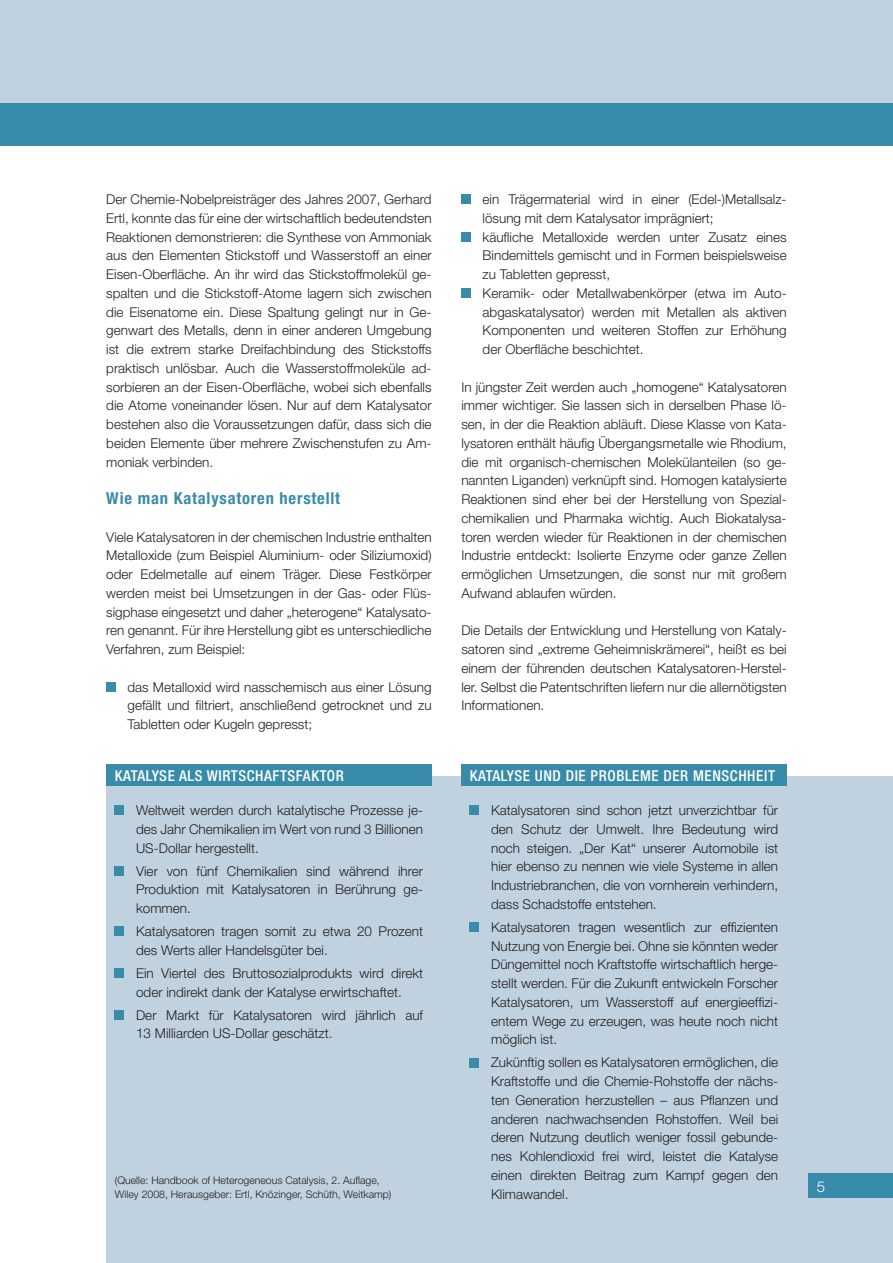
<style>
.page{position:relative;width:893px;height:1263px;background:#fff}
.page>*{position:absolute;margin:0;border:0;box-sizing:border-box;transform-origin:0 0}
.t1{font:700 condensed 16.5px "Helvetica Neue";letter-spacing:.05em;color:#388ca9}
.t2{font:500 condensed 15px "Helvetica Neue";letter-spacing:.04em;color:#fff}
.t3{font:300 15px "Helvetica Neue";color:#fff}
.t4{font:300 13.5px/18.8px "Helvetica Neue";color:#231f20;text-align:justify}
.t5{font:300 10.5px/13.5px "Helvetica Neue";color:#231f20}
</style>
<div class="page">
<div style="left:106px;top:776px;width:787px;height:487px;background:#c0d2df"></div>
<div style="left:0;top:0;width:893px;height:137px;background:#c0d2df"></div>
<div style="left:0;top:103px;width:893px;height:43px;background:#388ca9"></div>
<div style="left:106px;top:682px;width:9px;height:9px;background:#388ca9"></div>
<div style="left:461px;top:195px;width:9px;height:9px;background:#388ca9"></div>
<div style="left:461px;top:232px;width:9px;height:9px;background:#388ca9"></div>
<div style="left:461px;top:289px;width:9px;height:9px;background:#388ca9"></div>
<div style="left:115px;top:806px;width:9px;height:9px;background:#388ca9"></div>
<div style="left:115px;top:866px;width:9px;height:9px;background:#388ca9"></div>
<div style="left:115px;top:927px;width:9px;height:9px;background:#388ca9"></div>
<div style="left:115px;top:969px;width:9px;height:9px;background:#388ca9"></div>
<div style="left:115px;top:1010px;width:9px;height:9px;background:#388ca9"></div>
<div style="left:470px;top:806px;width:9px;height:9px;background:#388ca9"></div>
<div style="left:470px;top:923px;width:9px;height:9px;background:#388ca9"></div>
<div style="left:470px;top:1058px;width:9px;height:9px;background:#388ca9"></div>
<div style="left:106px;top:764px;width:326px;height:21px;background:#388ca9"></div>
<div style="left:461px;top:764px;width:326px;height:21px;background:#388ca9"></div>
<div style="left:808px;top:1174px;width:85px;height:24px;background:#388ca9"></div>
<p class="t4" style="left:106px;top:190px;width:327px">Der Chemie-Nobelpreisträger des Jahres 2007, Gerhard Ertl, konnte das für eine der wirtschaftlich bedeutendsten Reaktionen demonstrieren: die Synthese von Ammoniak aus den Elementen Stickstoff und Wasserstoff an einer Eisen-Oberfläche. An ihr wird das Stickstoffmolekül ge&shy;spalten und die Stickstoff-Atome lagern sich zwischen die Eisenatome ein. Diese Spaltung gelingt nur in Ge&shy;genwart des Metalls, denn in einer anderen Umgebung ist die extrem starke Dreifachbindung des Stickstoffs praktisch unlösbar. Auch die Wasserstoffmoleküle ad&shy;sorbieren an der Eisen-Oberfläche, wobei sich ebenfalls die Atome voneinander lösen. Nur auf dem Katalysator bestehen also die Voraussetzungen dafür, dass sich die beiden Elemente über mehrere Zwischenstufen zu Am&shy;moniak verbinden.</p>
<p class="t1" style="left:106px;top:488px;width:235px">Wie man Katalysatoren herstellt</p>
<p class="t4" style="left:106px;top:527px;width:327px">Viele Katalysatoren in der chemischen Industrie enthalten Metalloxide (zum Beispiel Aluminium- oder Siliziumoxid) oder Edelmetalle auf einem Träger. Diese Festkörper werden meist bei Umsetzungen in der Gas- oder Flüs&shy;sigphase eingesetzt und daher „heterogene“ Katalysato&shy;ren genannt. Für ihre Herstellung gibt es unterschiedliche Verfahren, zum Beispiel:</p>
<p class="t4" style="left:128px;top:677px;width:306px">das Metalloxid wird nasschemisch aus einer Lösung gefällt und filtriert, anschließend getrocknet und zu Tabletten oder Kugeln gepresst;</p>
<p class="t4" style="left:483px;top:190px;width:306px;text-align:left">ein Trägermaterial wird in einer (Edel-)Metallsalz&shy;lösung mit dem Katalysator imprägniert;<br>käufliche Metalloxide werden unter Zusatz eines Bindemittels gemischt und in Formen beispielsweise zu Tabletten gepresst,<br>Keramik- oder Metallwabenkörper (etwa im Auto&shy;abgaskatalysator) werden mit Metallen als aktiven Komponenten und weiteren Stoffen zur Erhöhung der Oberfläche beschichtet.</p>
<p class="t4" style="left:461px;top:377px;width:327px">In jüngster Zeit werden auch „homogene“ Katalysatoren immer wichtiger. Sie lassen sich in derselben Phase lö&shy;sen, in der die Reaktion abläuft. Diese Klasse von Kata&shy;lysatoren enthält häufig Übergangsmetalle wie Rhodium, die mit organisch-chemischen Molekülanteilen (so ge&shy;nannten Liganden) verknüpft sind. Homogen katalysierte Reaktionen sind eher bei der Herstellung von Spezial&shy;chemikalien und Pharmaka wichtig. Auch Biokatalysa&shy;toren werden wieder für Reaktionen in der chemischen Industrie entdeckt: Isolierte Enzyme oder ganze Zellen ermöglichen Umsetzungen, die sonst nur mit großem Aufwand ablaufen würden.</p>
<p class="t4" style="left:461px;top:621px;width:327px">Die Details der Entwicklung und Herstellung von Kataly&shy;satoren sind „extreme Geheimniskrämerei“, heißt es bei einem der führenden deutschen Katalysatoren-Herstel&shy;ler. Selbst die Patentschriften liefern nur die allernötigsten Informationen.</p>
<p class="t2" style="left:115px;top:766px;width:230px">KATALYSE ALS WIRTSCHAFTSFAKTOR</p>
<p class="t2" style="left:470px;top:766px;width:307px">KATALYSE UND DIE PROBLEME DER MENSCHHEIT</p>
<p class="t4" style="left:136px;top:800px;width:289px">Weltweit werden durch katalytische Prozesse je&shy;des Jahr Chemikalien im Wert von rund 3 Billionen US-Dollar hergestellt.</p>
<p class="t4" style="left:136px;top:861px;width:289px">Vier von fünf Chemikalien sind während ihrer Produktion mit Katalysatoren in Berührung ge&shy;kommen.</p>
<p class="t4" style="left:136px;top:921px;width:288px">Katalysatoren tragen somit zu etwa 20 Prozent des Werts aller Handelsgüter bei.</p>
<p class="t4" style="left:136px;top:963px;width:289px;text-indent:-12px">Ein Viertel des Bruttosozialprodukts wird direkt oder indirekt dank der Katalyse erwirtschaftet.</p>
<p class="t4" style="left:136px;top:1005px;width:289px">Der Markt für Katalysatoren wird jährlich auf<br>13 Milliarden US-Dollar geschätzt.</p>
<p class="t5" style="left:115px;top:1173px;width:278px">(Quelle: Handbook of Heterogeneous Catalysis, 2. Auflage,<br>Wiley 2008, Herausgeber: Ertl, Knözinger, Schüth, Weitkamp)</p>
<p class="t4" style="left:491px;top:800px;width:289px">Katalysatoren sind schon jetzt unverzichtbar für den Schutz der Umwelt. Ihre Bedeutung wird noch steigen. „Der Kat“ unserer Automobile ist hier ebenso zu nennen wie viele Systeme in allen Industriebranchen, die von vornherein verhindern, dass Schadstoffe entstehen.</p>
<p class="t4" style="left:491px;top:917px;width:289px">Katalysatoren tragen wesentlich zur effizienten Nutzung von Energie bei. Ohne sie könnten weder Düngemittel noch Kraftstoffe wirtschaftlich herge&shy;stellt werden. Für die Zukunft entwickeln Forscher Katalysatoren, um Wasserstoff auf energieeffizi&shy;entem Wege zu erzeugen, was heute noch nicht möglich ist.</p>
<p class="t4" style="left:491px;top:1053px;width:289px">Zukünftig sollen es Katalysatoren ermöglichen, die Kraftstoffe und die Chemie-Rohstoffe der nächs&shy;ten Generation herzustellen – aus Pflanzen und anderen nachwachsenden Rohstoffen. Weil bei deren Nutzung deutlich weniger fossil gebunde&shy;nes Kohlendioxid frei wird, leistet die Katalyse einen direkten Beitrag zum Kampf gegen den Klimawandel.</p>
<p class="t3" style="left:817px;top:1177px;width:10px">5</p>
</div>
